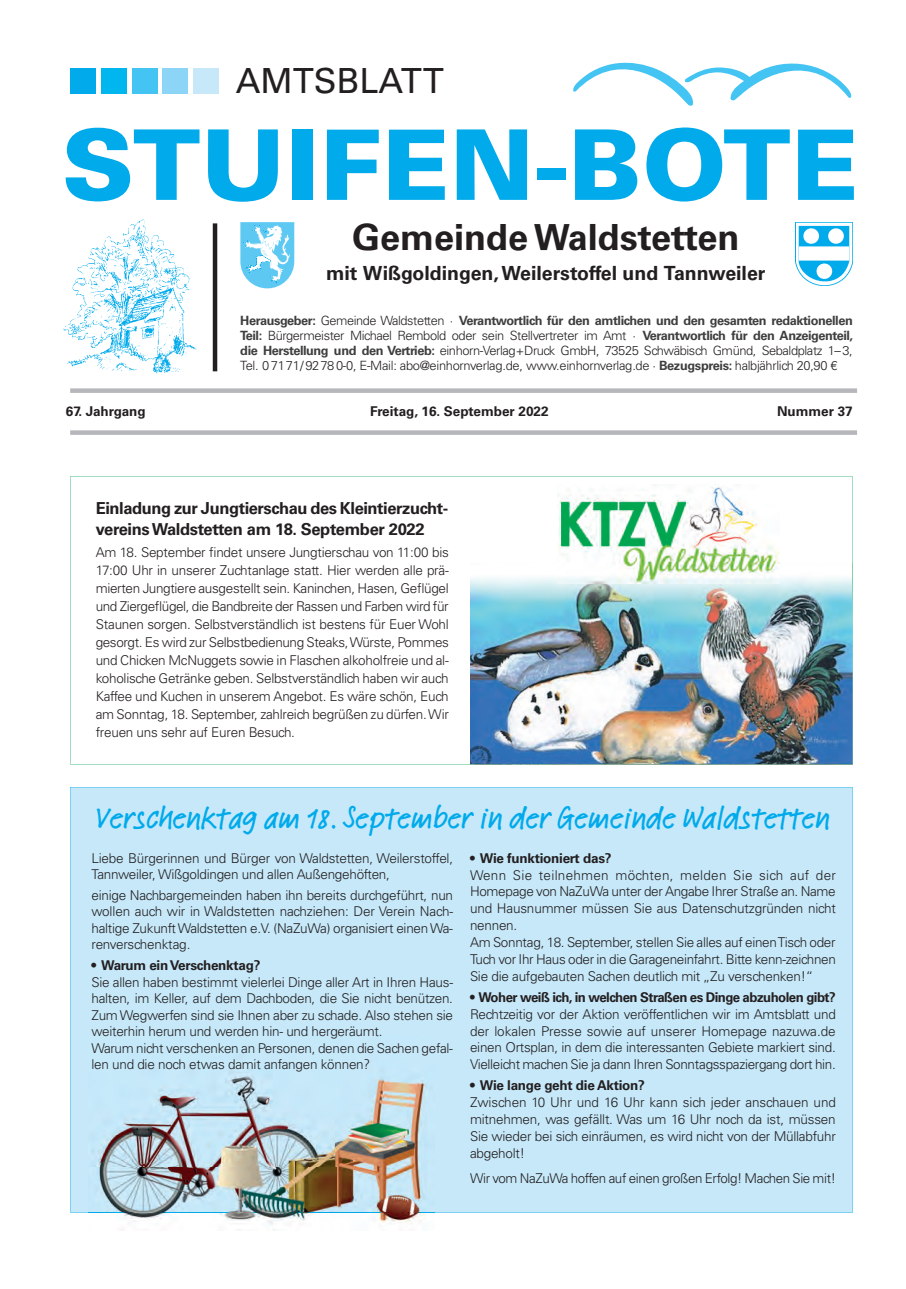
<style>
.page{position:relative;width:906px;height:1289px;background:#fff}
.page>*{position:absolute;margin:0;border:0;box-sizing:border-box;transform-origin:0 0}
.t1{font:900 97.5px "Univers LT";letter-spacing:.005em;color:#00aaeb;scale:1.04 1}
.t2{font:700 36px "Univers LT";color:#231f20}
.t3{font:34.65px "Univers LT";color:#231f20}
.t4{font:500 33px "Linotype Feltpen";letter-spacing:-.015em;color:#00aaeb}
.t5{font:700 19.5px "Univers LT";color:#231f20}
.t6{font:700 16.5px/21px "Univers LT";letter-spacing:-.025em;color:#231f20}
.t7{font:300 13.5px/16.8px "Univers LT";letter-spacing:-.02em;color:#231f20;text-align:justify}
.t8{font:700 13.5px "Univers LT";letter-spacing:-.02em;color:#231f20}
.t9{font:700 13.5px "Univers LT";letter-spacing:-.04em;color:#231f20}
.t10{font:700 13.5px "Univers LT";color:#231f20}
.t11{font:300 12.75px/15px "Univers LT";letter-spacing:-.025em;color:#231f20;text-align:justify}
.s1{font-weight:700;color:#3e3e3f}
</style>
<div class="page">
<div style="left:70px;top:430px;width:787px;height:5px;background:#b6b7bb"></div>
<div style="left:70px;top:388px;width:787px;height:5px;background:#b6b7bb"></div>
<img style="left:63px;top:219px;width:134px;height:155px">
<hr style="left:213px;top:223px;width:4px;height:148px;background:#231f20">
<svg style="left:573px;top:62px;width:278px;height:44px"></svg>
<svg style="left:240px;top:222px;width:54px;height:66px"></svg>
<img style="left:796px;top:222px;width:57px;height:64px">
<div style="left:70px;top:68px;width:26px;height:26px;background:#00aaeb"></div>
<div style="left:101px;top:68px;width:26px;height:26px;background:#00b6ee"></div>
<div style="left:132px;top:68px;width:25px;height:26px;background:#44c4f2"></div>
<div style="left:163px;top:68px;width:25px;height:26px;background:#8dd5f6"></div>
<div style="left:193px;top:68px;width:26px;height:26px;background:#c6e8f9"></div>
<svg style="left:70px;top:476px;width:783px;height:288px"></svg>
<img style="left:470px;top:562px;width:383px;height:202px">
<img style="left:557px;top:485px;width:222px;height:98px">
<div style="left:70px;top:787px;width:783px;height:425px;background:#c6e8f9"></div>
<img style="left:88px;top:1035px;width:347px;height:195px">
<h3 class="t3" style="left:236px;top:60px;width:210px">AMTS BLATT</h3>
<h1 class="t1" style="left:61px;top:104px;width:768px">STUIFEN-BOTE</h1>
<h2 class="t2" style="left:352px;top:217px;width:389px">Gemeinde Waldstetten</h2>
<h3 class="t5" style="left:326px;top:262px;width:441px">mit Wißgoldingen, Weilerstoffel und Tannweiler</h3>
<p class="t11" style="left:240px;top:313px;width:614px"><span class="s1">Herausgeber:</span> Gemeinde Waldstetten · <span class="s1">Verantwortlich für den amtlichen und den gesamten redaktionellen Teil:</span> Bür ger mei ster Michael Rembold oder sein Stellvertreter im Amt · <span class="s1">Verantwortlich für den Anzeigenteil, die Herstellung und den Vertrieb:</span> einhorn-Verlag+Druck GmbH, 73525 Schwäbisch Gmünd, Sebaldplatz 1–3, Tel. 07171/92780-0, E-Mail: abo@einhornverlag.de, www.einhornverlag.de · <span class="s1">Bezugspreis:</span> halbjährlich 20,90 €</p>
<p class="t10" style="left:66px;top:403px;width:81px">67. Jahrgang</p>
<p class="t10" style="left:370px;top:403px;width:180px">Freitag, 16. September 2022</p>
<p class="t10" style="left:777px;top:403px;width:77px">Nummer 37</p>
<p class="t6" style="left:96px;top:497px;width:354px">Einladung zur Jungtierschau des Kleintierzucht&shy;vereins Waldstetten am 18. September 2022</p>
<p class="t7" style="left:96px;top:543px;width:355px;line-height:18px">Am 18. September findet unsere Jungtierschau von 11:00 bis 17:00 Uhr in unserer Zuchtanlage statt. Hier werden alle prä&shy;mierten Jungtiere ausgestellt sein. Kaninchen, Hasen, Geflügel und Ziergeflügel, die Bandbreite der Rassen und Farben wird für Staunen sorgen. Selbstverständlich ist bestens für Euer Wohl gesorgt. Es wird zur Selbstbedienung Steaks, Würste, Pommes und Chicken McNuggets sowie in Flaschen alkoholfreie und al&shy;koholische Getränke geben. Selbstverständlich haben wir auch Kaffee und Kuchen in unserem Angebot. Es wäre schön, Euch am Sonntag, 18. September, zahlreich begrüßen zu dürfen. Wir freuen uns sehr auf Euren Besuch.</p>
<h3 class="t4" style="left:96px;top:794px;width:736px">Verschenktag am 18. September in der Gemeinde Waldstetten</h3>
<p class="t7" style="left:91px;top:849px;width:363px">Liebe Bürgerinnen und Bürger von Waldstetten, Weilerstoffel,<br>Tannweiler, Wißgoldingen und allen Außengehöften,</p>
<p class="t7" style="left:91px;top:886px;width:363px">einige Nachbargemeinden haben ihn bereits durchgeführt, nun wollen auch wir in Waldstetten nachziehen: Der Verein Nach&shy;haltige Zukunft Waldstetten e.V. (NaZuWa) organisiert einen Wa&shy;renverschenktag.</p>
<p class="t8" style="left:91px;top:957px;width:171px">• Warum ein Verschenktag?</p>
<p class="t7" style="left:91px;top:973px;width:363px;text-align:left">Sie allen haben bestimmt vielerlei Dinge aller Art in Ihren Haus&shy;halten, im Keller, auf dem Dachboden, die Sie nicht benützen.<br>Zum Wegwerfen sind sie Ihnen aber zu schade. Also stehen sie weiterhin herum und werden hin- und hergeräumt.<br>Warum nicht verschenken an Personen, denen die Sachen gefal&shy;len und die noch etwas damit anfangen können?</p>
<p class="t8" style="left:470px;top:850px;width:143px">• Wie funktioniert das?</p>
<p class="t7" style="left:470px;top:866px;width:367px;text-align:left">Wenn Sie teilnehmen möchten, melden Sie sich auf der Homepage von NaZuWa unter der Angabe Ihrer Straße an. Name und Hausnummer müssen Sie aus Datenschutzgründen nicht nennen.<br>Am Sonntag, 18. September, stellen Sie alles auf einen Tisch oder Tuch vor Ihr Haus oder in die Garageneinfahrt. Bitte kenn-zeichnen Sie die aufgebauten Sachen deutlich mit „Zu verschenken!“</p>
<p class="t9" style="left:470px;top:989px;width:367px">• Woher weiß ich, in welchen Straßen es Dinge abzuholen gibt?</p>
<p class="t7" style="left:470px;top:1005px;width:367px">Rechtzeitig vor der Aktion veröffentlichen wir im Amtsblatt und der lokalen Presse sowie auf unserer Homepage nazuwa.de einen Ortsplan, in dem die interessanten Gebiete markiert sind.<br>Vielleicht machen Sie ja dann Ihren Sonntagsspaziergang dort hin.</p>
<p class="t8" style="left:470px;top:1077px;width:176px">• Wie lange geht die Aktion?</p>
<p class="t7" style="left:470px;top:1093px;width:367px">Zwischen 10 Uhr und 16 Uhr kann sich jeder anschauen und mitnehmen, was gefällt. Was um 16 Uhr noch da ist, müssen Sie wieder bei sich einräumen, es wird nicht von der Müllabfuhr abgeholt!</p>
<p class="t7" style="left:470px;top:1169px;width:367px">Wir vom NaZuWa hoffen auf einen großen Erfolg! Machen Sie mit!</p>
</div>
